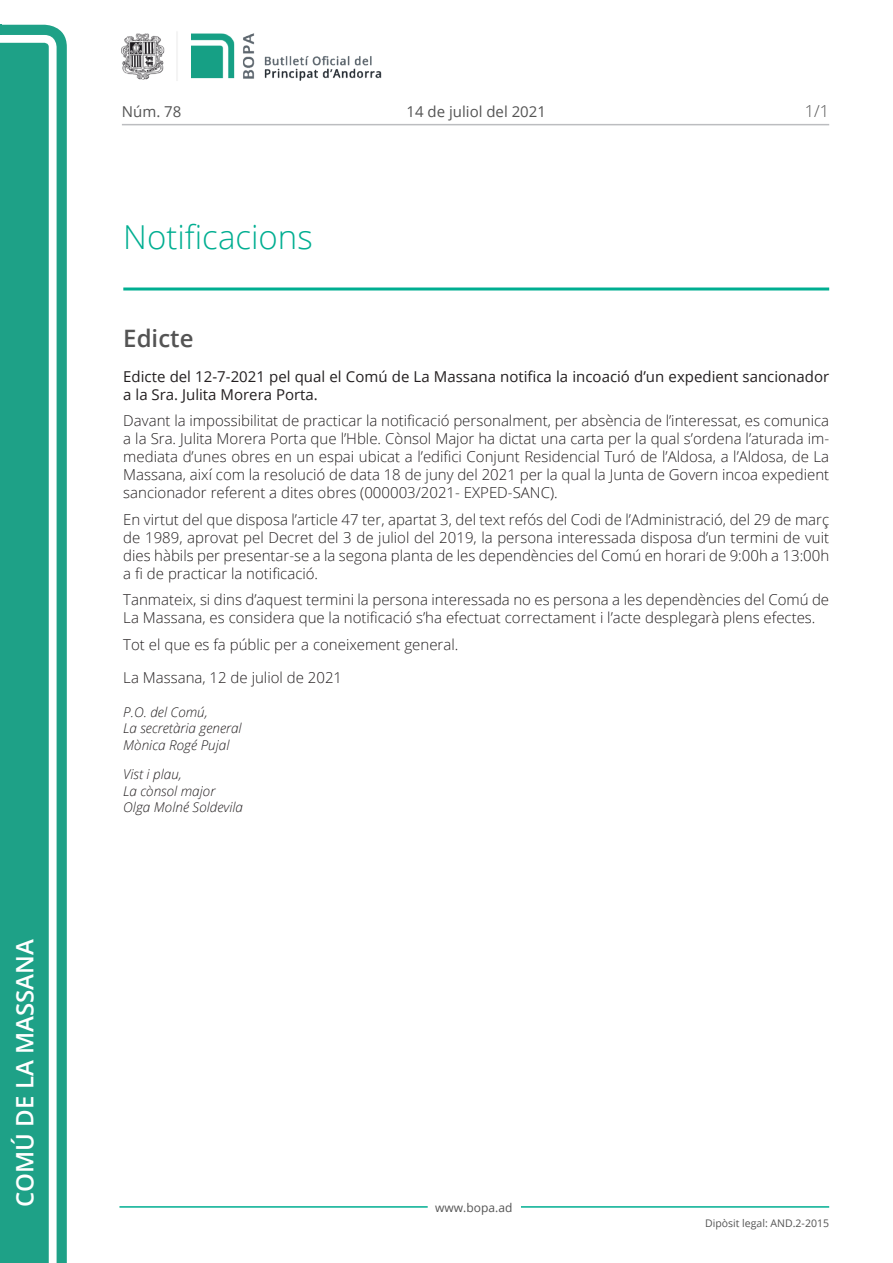
<style>
.page{position:relative;width:893px;height:1263px;background:#fff}
.page>*{position:absolute;margin:0;border:0;box-sizing:border-box;transform-origin:0 0}
.Titol_2_PAG{font:300 33px "Open Sans";color:#00ae91}
.t1{font:600 24px "Open Sans";color:#fff}
.Titol_3{font:600 24px "Open Sans";color:#545454}
.num_pagina{font:300 16.5px "Open Sans";color:#545454}
.Body_text{font:300 15px/18px "Open Sans";color:#231f20;text-align:justify}
.Body_text_sumari{font:15px/18px "Open Sans";color:#231f20}
.Data{font:300 15px "Open Sans";color:#231f20}
.carrer{font:15px "Open Sans";color:#545454}
.signatura{font:italic 300 13.5px/16.5px "Open Sans";color:#231f20}
.t2{font:12px "Open Sans";color:#545454}
.t3{font:10.5px "Open Sans";color:#545454}
</style>
<div class="page">
<svg style="left:0;top:25px;width:67px;height:1238px;fill:#1ea187"></svg>
<div style="left:0;top:43px;width:49px;height:1220px;background:#1ea187"></div>
<img style="left:122px;top:32px;width:260px;height:49px">
<hr style="left:119px;top:1206px;width:309px;height:2px;background:#00ae91">
<hr style="left:521px;top:1206px;width:308px;height:2px;background:#00ae91">
<hr style="left:122px;top:124px;width:707px;height:1px;background:#bcbdc0">
<hr style="left:123px;top:287px;width:706px;height:3px;background:#00ae91">
<p class="t1" style="left:8px;top:1207px;width:269px;rotate:-90deg">Comú de la Massana</p>
<p class="carrer" style="left:122px;top:102px;width:61px">Núm. 78</p>
<p class="carrer" style="left:406px;top:102px;width:141px">14 de juliol del 2021</p>
<p class="Titol_2_PAG" style="left:123px;top:215px;width:191px">Notificacions</p>
<p class="num_pagina" style="left:805px;top:100px;width:26px">1/1</p>
<p class="Titol_3" style="left:123px;top:321px;width:72px">Edicte</p>
<p class="Body_text_sumari" style="left:123px;top:367px;width:707px">Edicte del 12-7-2021 pel qual el Comú de La Massana notifica la incoació d’un expedient sancionador a la Sra. Julita Morera Porta.</p>
<p class="Body_text" style="left:123px;top:411px;width:707px">Davant la impossibilitat de practicar la notificació personalment, per absència de l’interessat, es comunica a la Sra. Julita Morera Porta que l’Hble. Cònsol Major ha dictat una carta per la qual s’ordena l’aturada im&shy;mediata d’unes obres en un espai ubicat a l’edifici Conjunt Residencial Turó de l’Aldosa, a l’Aldosa, de La Massana, així com la resolució de data 18 de juny del 2021 per la qual la Junta de Govern incoa expedient sancionador referent a dites obres (000003/2021- EXPED-SANC).</p>
<p class="Body_text" style="left:123px;top:510px;width:707px">En virtut del que disposa l’article 47 ter, apartat 3, del text refós del Codi de l’Administració, del 29 de març de 1989, aprovat pel Decret del 3 de juliol del 2019, la persona interessada disposa d’un termini de vuit dies hàbils per presentar-se a la segona planta de les dependències del Comú en horari de 9:00h a 13:00h a fi de practicar la notificació.</p>
<p class="Body_text" style="left:123px;top:590px;width:707px">Tanmateix, si dins d’aquest termini la persona interessada no es persona a les dependències del Comú de<br>La Massana, es considera que la notificació s’ha efectuat correctament i l’acte desplegarà plens efectes.</p>
<p class="Body_text" style="left:123px;top:635px;width:336px">Tot el que es fa públic per a coneixement general.</p>
<p class="Data" style="left:123px;top:667px;width:220px">La Massana, 12 de juliol de 2021</p>
<p class="signatura" style="left:123px;top:703px;width:120px">P.O. del Comú,<br>La secretària general<br>Mònica Rogé Pujal</p>
<p class="signatura" style="left:123px;top:765px;width:121px">Vist i plau,<br>La cònsol major<br>Olga Molné Soldevila</p>
<p class="t2" style="left:435px;top:1199px;width:79px">www.bopa.ad</p>
<p class="t3" style="left:705px;top:1216px;width:125px">Dipòsit legal: AND.2-2015</p>
</div>
